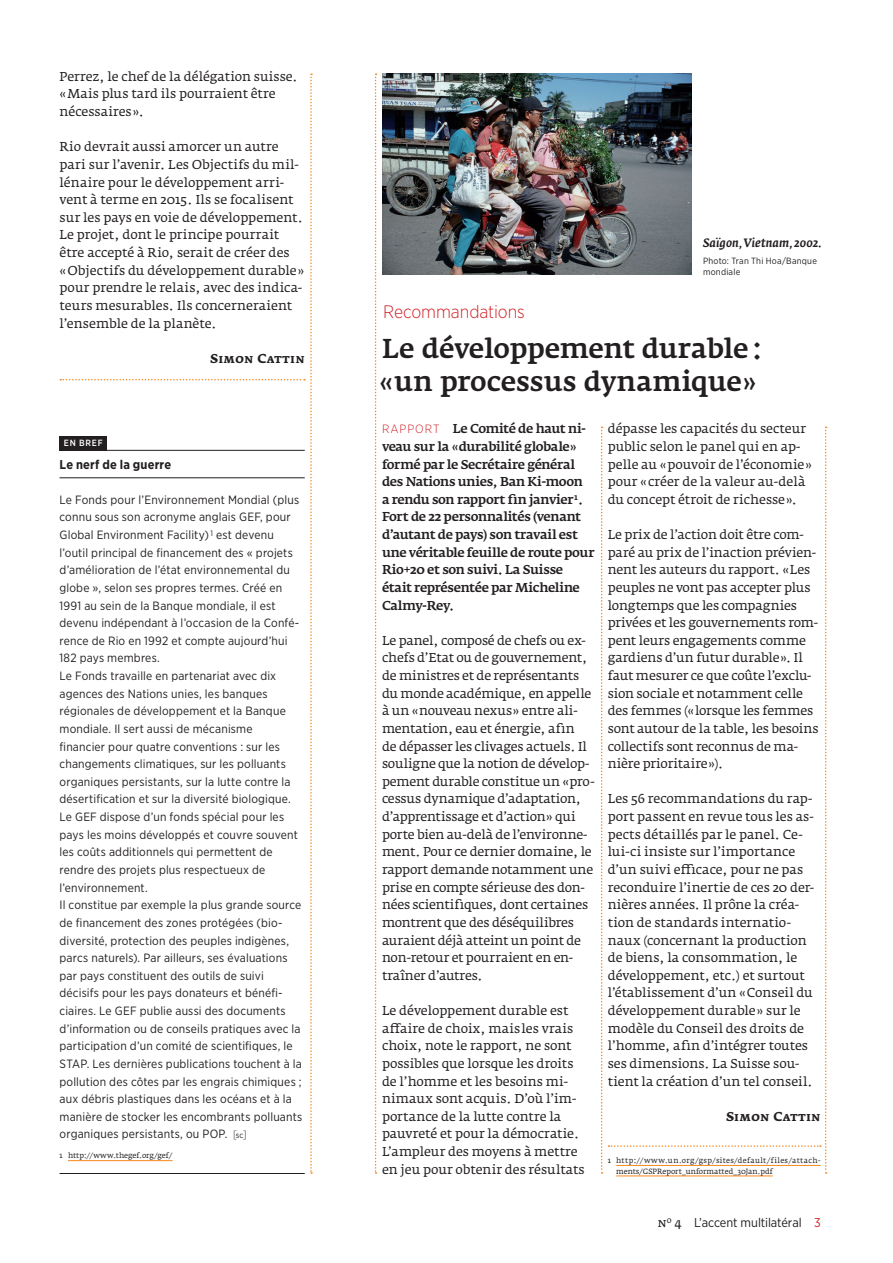
<style>
.page{position:relative;width:893px;height:1263px;background:#fff}
.page>*{position:absolute;margin:0;border:0;box-sizing:border-box;transform-origin:0 0}
.t1{font:500 27px/32.4px "Fedra Serif A";letter-spacing:-.01em;color:#231f20}
.t2{font:300 18px "Gotham Narrow";letter-spacing:-.005em;color:#d1232a}
.t3{font:12.75px/17.7px "Fedra Serif A";letter-spacing:-.005em;color:#231f20}
.t4{font:500 12.75px/17.7px "Fedra Serif A";letter-spacing:-.03em;color:#231f20}
.t5{font:12.75px "Gotham Narrow";letter-spacing:-.005em;color:#231f20}
.t6{font:12.75px "Fedra Serif A Bold SC";letter-spacing:.015em;color:#231f20}
.t7{font:700 12.75px "Gotham Narrow";letter-spacing:.02em;color:#231f20}
.t8{font:12px/17.5px "Gotham Narrow";letter-spacing:.015em;color:#231f20}
.t9{font:italic 500 12px "Fedra Serif A";letter-spacing:.005em;color:#231f20}
.t10{font:9px/10.8px "Gotham Narrow";letter-spacing:.025em;color:#231f20}
.t11{font:500 9px "Gotham Narrow";color:#fff}
.t12{font:7.5px/10.5px "Fedra Serif A";letter-spacing:.015em;color:#231f20}
.s1{font-weight:300;font-size:10.5px}
.s2{font-size:8.25px}
.s3{font-family:"Gotham Narrow";font-weight:300;font-size:12px;color:#d1232a}
.s4{font-family:"Fedra Serif A Book SC"}
.s5{font-family:"Fedra Serif A"}
.s6{color:#d1232a}
</style>
<div class="page">
<svg style="left:60px;top:73px;width:252px;height:1101px"></svg>
<hr style="left:68px;top:1160px;width:105px;height:1px;background:#f6891f">
<hr style="left:60px;top:1173px;width:245px;height:1px;background:#231f20">
<hr style="left:60px;top:477px;width:245px;height:1px;background:#231f20">
<hr style="left:60px;top:450px;width:245px;height:1px;background:#231f20">
<div style="left:60px;top:436px;width:47px;height:14px;background:#231f20"></div>
<img style="left:382px;top:73px;width:310px;height:202px">
<svg style="left:375px;top:73px;width:2px;height:1101px"></svg>
<hr style="left:616px;top:1176px;width:157px;height:1px;background:#f6891f">
<svg style="left:601px;top:427px;width:226px;height:747px"></svg>
<p class="t3" style="left:60px;top:68px;width:240px">Perrez, le chef de la délégation suisse. «Mais plus tard ils pourraient être nécessaires».</p>
<p class="t3" style="left:60px;top:138px;width:246px">Rio devrait aussi amorcer un autre pari sur l’avenir. Les Objectifs du mil&shy;lénaire pour le développement arri&shy;vent à terme en 2015. Ils se focalisent sur les pays en voie de développement.<br>Le projet, dont le principe pourrait être accepté à Rio, serait de créer des «Objectifs du développement durable» pour prendre le relais, avec des indica&shy;teurs mesurables. Ils concerneraient l’ensemble de la planète.</p>
<p class="t6" style="left:210px;top:351px;width:96px">Simon Cattin</p>
<p class="t11" style="left:64px;top:437px;width:41px">EN BREF</p>
<p class="t7" style="left:60px;top:456px;width:113px">Le nerf de la guerre</p>
<p class="t8" style="left:60px;top:491px;width:244px">Le Fonds pour l’Environnement Mondial (plus connu sous son acronyme anglais GEF, pour Global Environment Facility) <sup>1</sup> est devenu l’outil principal de financement des « projets d’amélioration de l’état environnemental du globe », selon ses propres termes. Créé en 1991 au sein de la Banque mondiale, il est devenu indépendant à l’occasion de la Confé&shy;rence de Rio en 1992 et compte aujourd’hui 182 pays membres.<br>Le Fonds travaille en partenariat avec dix agences des Nations unies, les banques régionales de développement et la Banque mondiale. Il sert aussi de mécanisme<br>financier pour quatre conventions : sur les changements climatiques, sur les polluants organiques persistants, sur la lutte contre la désertification et sur la diversité biologique.<br>Le GEF dispose d’un fonds spécial pour les pays les moins développés et couvre souvent les coûts additionnels qui permettent de rendre des projets plus respectueux de l’environnement.<br>Il constitue par exemple la plus grande source de financement des zones protégées (bio&shy;diversité, protection des peuples indigènes, parcs naturels). Par ailleurs, ses évaluations par pays constituent des outils de suivi décisifs pour les pays donateurs et bénéfi&shy;ciaires. Le GEF publie aussi des documents d’information ou de conseils pratiques avec la participation d’un comité de scientifiques, le STAP. Les dernières publications touchent à la pollution des côtes par les engrais chimiques ; aux débris plastiques dans les océans et à la manière de stocker les encombrants polluants organiques persistants, ou POP. <span class="s1">[</span><span class="s2">sc</span><span class="s1">]</span></p>
<p class="t12" style="left:60px;top:1150px;width:115px">1 http://www.thegef.org/gef/</p>
<p class="t9" style="left:703px;top:236px;width:121px">Saïgon, Vietnam, 2002.</p>
<p class="t10" style="left:703px;top:255px;width:115px">Photo: Tran Thi Hoa/Banque mondiale</p>
<h2 class="t2" style="left:383px;top:301px;width:143px">Recommandations</h2>
<h1 class="t1" style="left:379px;top:333px;width:385px">Le développement durable: «un processus dynamique»</h1>
<p class="t4" style="left:382px;top:420px;width:214px"><span class="s3">RAPPORT</span> Le Comité de haut ni&shy;veau sur la «durabilité globale» formé par le Secrétaire général des Nations unies, Ban Ki-moon<br>a rendu son rapport fin janvier<sup>1</sup>.<br>Fort de 22 personnalités (venant d’autant de pays) son travail est une véritable feuille de route pour<br>Rio+20 et son suivi. La Suisse était représentée par Micheline<br>Calmy-Rey.</p>
<p class="t3" style="left:382px;top:632px;width:214px">Le panel, composé de chefs ou ex&shy;chefs d’Etat ou de gouvernement, de ministres et de représentants du monde académique, en appelle à un «nouveau nexus» entre ali&shy;mentation, eau et énergie, afin<br>de dépasser les clivages actuels. Il souligne que la notion de dévelop&shy;pement durable constitue un «pro&shy;cessus dynamique d’adaptation, d’apprentissage et d’action» qui porte bien au-delà de l’environne&shy;ment. Pour ce dernier domaine, le rapport demande notamment une prise en compte sérieuse des don&shy;nées scientifiques, dont certaines montrent que des déséquilibres auraient déjà atteint un point de non-retour et pourraient en en&shy;traîner d’autres.</p>
<p class="t3" style="left:382px;top:1002px;width:204px">Le développement durable est affaire de choix, maisles vrais choix, note le rapport, ne sont possibles que lorsque les droits de l’homme et les besoins mi&shy;nimaux sont acquis. D’où l’im&shy;portance de la lutte contre la pauvreté et pour la démocratie.<br>L’ampleur des moyens à mettre en jeu pour obtenir des résultats</p>
<p class="t3" style="left:608px;top:420px;width:206px">dépasse les capacités du secteur public selon le panel qui en ap&shy;pelle au «pouvoir de l’économie» pour «créer de la valeur au-delà du concept étroit de richesse».</p>
<p class="t3" style="left:608px;top:526px;width:212px">Le prix de l’action doit être com&shy;paré au prix de l’inaction prévien&shy;nent les auteurs du rapport. «Les peuples ne vont pas accepter plus longtemps que les compagnies privées et les gouvernements rom&shy;pent leurs engagements comme gardiens d’un futur durable». Il faut mesurer ce que coûte l’exclu&shy;sion sociale et notamment celle des femmes («lorsque les femmes sont autour de la table, les besoins collectifs sont reconnus de ma&shy;nière prioritaire»).</p>
<p class="t3" style="left:608px;top:790px;width:208px">Les 56 recommandations du rap&shy;port passent en revue tous les as&shy;pects détaillés par le panel. Ce&shy;lui-ci insiste sur l’importance d’un suivi efficace, pour ne pas reconduire l’inertie de ces 20 der&shy;nières années. Il prône la créa&shy;tion de standards internatio&shy;naux (concernant la production de biens, la consommation, le développement, etc.) et surtout l’établissement d’un «Conseil du développement durable» sur le modèle du Conseil des droits de l’homme, afin d’intégrer toutes ses dimensions. La Suisse sou&shy;tient la création d’un tel conseil.</p>
<p class="t6" style="left:726px;top:1109px;width:96px">Simon Cattin</p>
<p class="t12" style="left:616px;top:1155px;width:206px;text-indent:-9px">1 http://www.un.org/gsp/sites/default/files/attach&shy;ments/GSPReport_unformatted_30Jan.pdf</p>
<p class="t5" style="left:657px;top:1214px;width:165px"><span class="s4">n</span><sup>o</sup> <span class="s5">4</span> L’accent multilatéral <span class="s6">3</span></p>
</div>
